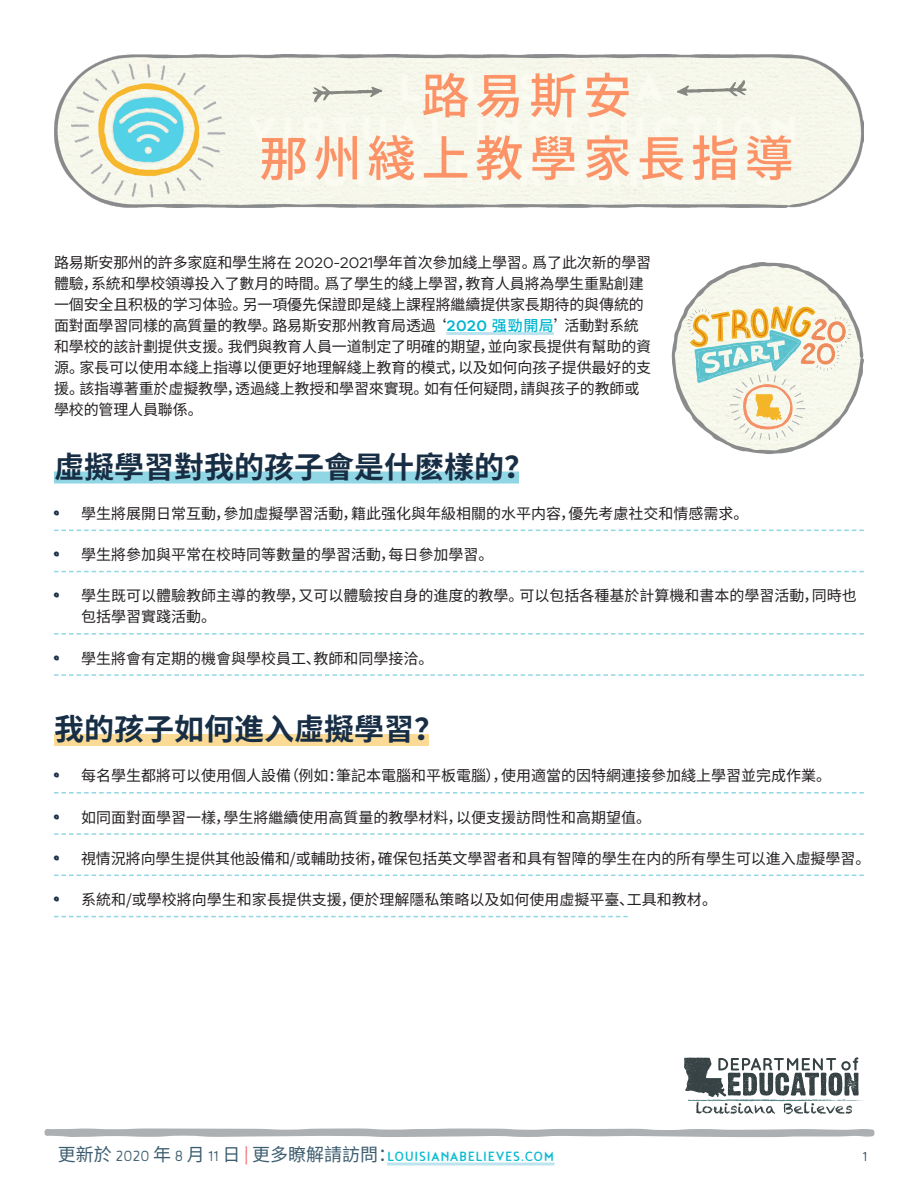
<style>
.page{position:relative;width:918px;height:1188px;background:#fff}
.page>*{position:absolute;margin:0;border:0;box-sizing:border-box;transform-origin:0 0}
.t1{font:700 30px "Noto Sans CJ Ksc";color:#172e45}
.t2{font:16.5px "Noyh A Text 2";letter-spacing:.03em;color:#0dbcd3}
.t3{font:16.5px "Noyh A Text 1";color:#2e4357}
.t4{font:15px/21px "Noto Sans CJ Ksc";letter-spacing:-.005em;color:#231f20}
.s1{font-family:"Filson Soft"}
.s2{font-family:"Filson Soft";font-weight:500;color:#00b6d0}
.s3{font-weight:500;color:#00b6d0}
.s4{font-family:"Le Osler Rough Inline";font-size:18px;color:#172e45}
.s5{font-family:"Noto Sans CJ Ksc";font-size:18px;color:#3d5d6f}
.s6{font-family:"Noyh A Text 1";font-size:18px;color:#3d5d6f}
.s7{font-family:"Noyh A Text 1";font-size:21px;color:#f27375}
</style>
<div class="page">
<svg style="left:44px;top:1128px;width:831px;height:9px;background:#bbbec0"></svg>
<svg style="left:387px;top:1162px;width:168px;height:4px"></svg>
<img style="left:55px;top:54px;width:809px;height:154px">
<hr style="left:446px;top:332px;width:108px;height:3px;background:#bde4ee">
<div style="left:54px;top:472px;width:465px;height:12px;background:#90d6e4"></div>
<svg style="left:54px;top:529px;width:810px;height:2px"></svg>
<svg style="left:54px;top:571px;width:810px;height:1px"></svg>
<svg style="left:54px;top:633px;width:810px;height:2px"></svg>
<svg style="left:54px;top:674px;width:810px;height:2px"></svg>
<div style="left:54px;top:734px;width:375px;height:12px;background:#fada94"></div>
<svg style="left:54px;top:792px;width:810px;height:2px"></svg>
<svg style="left:54px;top:833px;width:810px;height:2px"></svg>
<svg style="left:54px;top:875px;width:810px;height:1px"></svg>
<svg style="left:54px;top:916px;width:574px;height:1px"></svg>
<svg style="left:684px;top:1057px;width:180px;height:57px"></svg>
<svg style="left:312px;top:86px;width:70px;height:17px"></svg>
<svg style="left:677px;top:80px;width:70px;height:17px"></svg>
<svg style="left:672px;top:262px;width:192px;height:192px"></svg>
<img style="left:771px;top:305px;width:40px;height:32px">
<p class="t4" style="left:54px;top:252px;width:599px">路易斯安那州的許多家庭和學生將在 <span class="s1">2020-2021</span>學年首次參加綫上學習。爲了此次新的學習體驗，系統和學校領導投入了數月的時間。爲了學生的綫上學習，教育人員將為學生重點創建一個安全且积极的学习体验。另一項優先保證即是綫上課程將繼續提供家長期待的與傳統的面對面學習同樣的高質量的教學。路易斯安那州教育局透過 ‘<span class="s2">2020</span> <span class="s3">强勁開局</span>’活動對系統和學校的該計劃提供支援。我們與教育人員一道制定了明確的期望，並向家長提供有幫助的資源。家長可以使用本綫上指導以便更好地理解綫上教育的模式，以及如何向孩子提供最好的支援。該指導著重於虛擬教學，透過綫上教授和學習來實現。如有任何疑問，請與孩子的教師或學校的管理人員聯係。</p>
<p class="t1" style="left:54px;top:450px;width:481px">虛擬學習對我的孩子會是什麽樣的？</p>
<p class="t4" style="left:54px;top:503px;width:696px"><span class="s4">•</span> 學生將展開日常互動，參加虛擬學習活動，籍此强化與年級相關的水平内容，優先考慮社交和情感需求。</p>
<p class="t4" style="left:54px;top:544px;width:441px"><span class="s4">•</span> 學生將參加與平常在校時同等數量的學習活動，每日參加學習。</p>
<p class="t4" style="left:81px;top:586px;width:777px;text-indent:-27px"><span class="s4">•</span> 學生既可以體驗教師主導的教學，又可以體驗按自身的進度的教學。可以包括各種基於計算機和書本的學習活動，同時也包括學習實踐活動。</p>
<p class="t4" style="left:54px;top:648px;width:381px"><span class="s4">•</span> 學生將會有定期的機會與學校員工、教師和同學接洽。</p>
<p class="t1" style="left:54px;top:712px;width:391px">我的孩子如何進入虛擬學習？</p>
<p class="t4" style="left:54px;top:766px;width:779px"><span class="s4">•</span> 每名學生都將可以使用個人設備（例如：筆記本電腦和平板電腦），使用適當的因特網連接參加綫上學習並完成作業。</p>
<p class="t4" style="left:54px;top:807px;width:599px"><span class="s4">•</span> 如同面對面學習一樣，學生將繼續使用高質量的教學材料，以便支援訪問性和高期望值。</p>
<p class="t4" style="left:54px;top:848px;width:818px"><span class="s4">•</span> 視情況將向學生提供其他設備和/或輔助技術，確保包括英文學習者和具有智障的學生在内的所有學生可以進入虛擬學習。</p>
<p class="t4" style="left:54px;top:889px;width:665px"><span class="s4">•</span> 系統和/或學校將向學生和家長提供支援，便於理解隱私策略以及如何使用虛擬平臺、工具和教材。</p>
<p class="t2" style="left:58px;top:1147px;width:498px"><span class="s5">更新於</span> <span class="s6">2020</span> <span class="s5">年</span> <span class="s6">8</span> <span class="s5">月</span> <span class="s6">11</span> <span class="s5">日</span> <span class="s7">|</span> <span class="s5">更多瞭解請訪問：</span>LOUISIANABELIEVES.COM</p>
<p class="t3" style="left:863px;top:1147px;width:6px">1</p>
</div>
